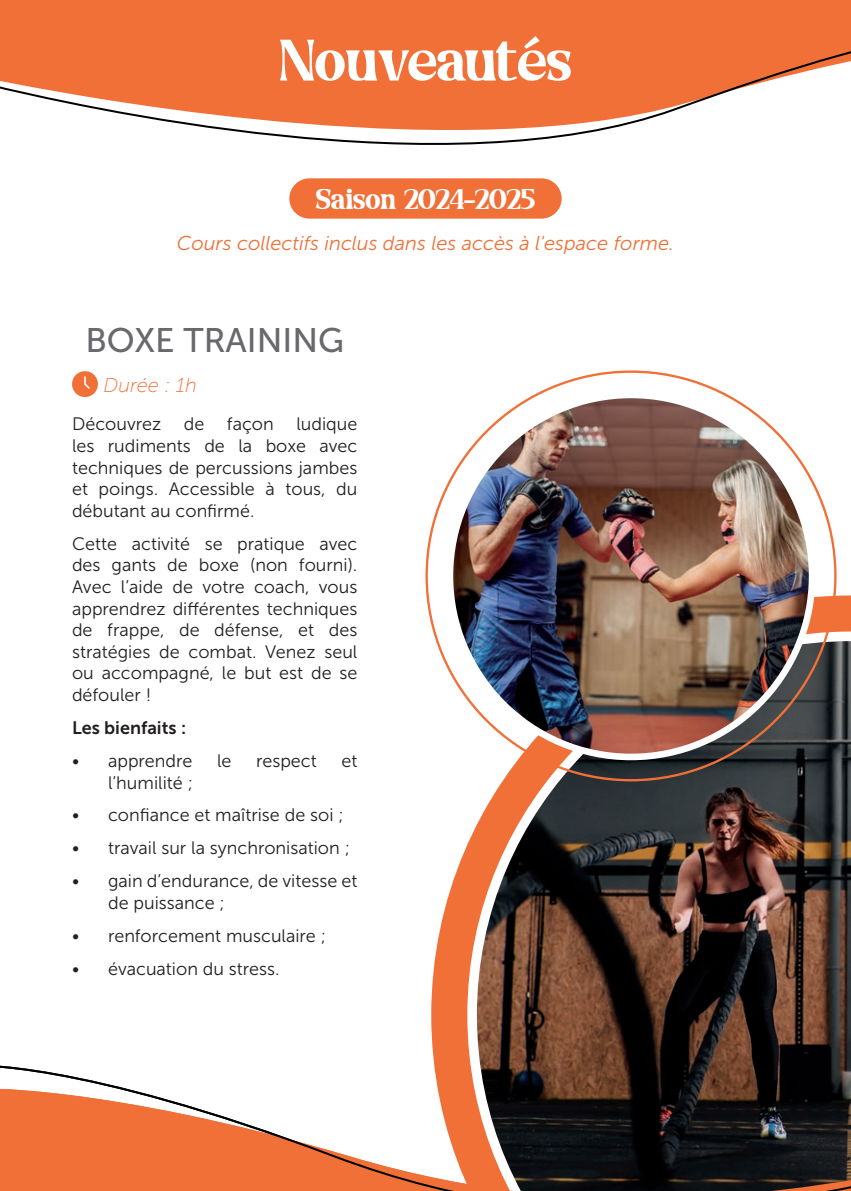
<style>
.page{position:relative;width:851px;height:1191px;background:#fff}
.page>*{position:absolute;margin:0;border:0;box-sizing:border-box;transform-origin:0 0}
.t1{font:65.2px "Honeypirls";color:#fff}
.t2{font:34px "Museo Sans 500";color:#68686d}
.t3{font:32px "Honeypirls";color:#fff}
.t4{font:italic 20px "Museo Sans 300";color:#f07037}
.t5{font:italic 20px "Museo Sans 100";color:#f07037}
.t6{font:18px/21.6px "Museo Sans 300";color:#231f20;text-align:justify}
.t7{font:18px "Museo Sans 700";color:#231f20}
</style>
<div class="page">
<svg style="left:431px;top:595px;width:419px;height:463px"></svg>
<svg style="left:467px;top:631px;width:383px;height:427px"></svg>
<svg style="left:0;top:0;width:850px;height:217px"></svg>
<div style="left:289px;top:178px;width:272px;height:41px;background:#f07037;border-radius:20px"></div>
<svg style="left:72px;top:371px;width:26px;height:26px"></svg>
<img style="left:450px;top:395px;width:362px;height:362px;border-radius:181px">
<svg style="left:0;top:1058px;width:850px;height:133px"></svg>
<h1 class="t1" style="left:279px;top:24px;width:293px">Nouveautés</h1>
<h3 class="t3" style="left:316px;top:181px;width:221px">Saison 2024-2025</h3>
<p class="t4" style="left:177px;top:232px;width:498px">Cours collectifs inclus dans les accès à l'espace forme.</p>
<h2 class="t2" style="left:85px;top:321px;width:260px">BOXE TRAINING</h2>
<p class="t5" style="left:104px;top:374px;width:95px">Durée : 1h</p>
<p class="t6" style="left:72px;top:413px;width:91px">Découvrez</p>
<p class="t6" style="left:184px;top:413px;width:22px">de</p>
<p class="t6" style="left:227px;top:413px;width:48px">façon</p>
<p class="t6" style="left:72px;top:413px;width:287px;text-indent:224px">ludique les rudiments de la boxe avec techniques de percussions jambes et poings. Accessible à tous, du débutant au confirmé.</p>
<p class="t6" style="left:72px;top:533px;width:287px">Cette activité se pratique avec des gants de boxe (non fourni).<br>Avec l’aide de votre coach, vous apprendrez différentes techniques de frappe, de défense, et des stratégies de combat. Venez seul ou accompagné, le but est de se défouler !</p>
<p class="t7" style="left:72px;top:717px;width:116px">Les bienfaits :</p>
<p class="t6" style="left:72px;top:750px;width:122px">• apprendre</p>
<p class="t6" style="left:217px;top:750px;width:16px">le</p>
<p class="t6" style="left:256px;top:750px;width:62px">respect</p>
<p class="t6" style="left:341px;top:750px;width:17px">et</p>
<p class="t6" style="left:108px;top:771px;width:86px">l’humilité ;</p>
<p class="t6" style="left:72px;top:804px;width:273px">• confiance et maîtrise de soi ;</p>
<p class="t6" style="left:72px;top:837px;width:279px">• travail sur la synchronisation ;</p>
<p class="t6" style="left:108px;top:870px;width:251px;text-indent:-36px">• gain d’endurance, de vitesse et de puissance ;</p>
<p class="t6" style="left:72px;top:925px;width:255px">• renforcement musculaire ;</p>
<p class="t6" style="left:72px;top:958px;width:209px">• évacuation du stress.</p>
</div>
